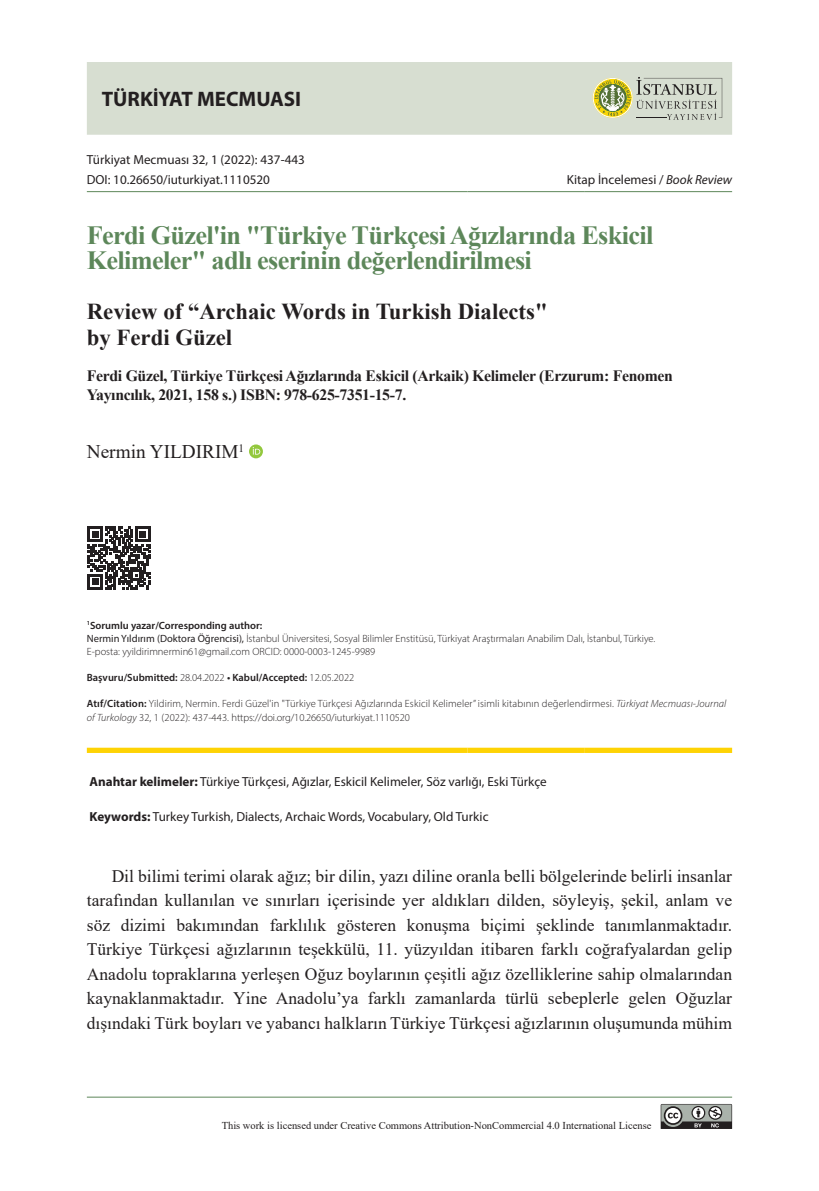
<style>
.page{position:relative;width:819px;height:1191px;background:#fff}
.page>*{position:absolute;margin:0;border:0;box-sizing:border-box;transform-origin:0 0}
.Baslik_1{font:700 26.25px/24.5px "Times New Roman";letter-spacing:-.025em;color:#5d875a}
.Baslik_2{font:700 22.75px "Times New Roman";color:#231f20}
.t1{font:700 21px "Myriad Pro";color:#231f20}
.Yazar{font:19.25px "Times New Roman";color:#231f20}
.Ana_metin{font:17.5px/24.5px "Times New Roman";color:#231f20;text-align:justify}
.Baslik_2-2{font:700 15.75px/19.2px "Times New Roman";letter-spacing:-.02em;color:#231f20}
.t2{font:13.12px "Myriad Pro";color:#231f20}
.t3{font:300 10.5px/13.1px "Myriad Pro";color:#231f20}
.t4{font:600 10.5px "Myriad Pro";color:#231f20}
.t5{font:10.5px "Times New Roman";color:#231f20}
.s1{font-style:italic}
.s2{font-weight:400}
.s3{font-weight:300}
.s4{font-weight:600}
.s5{font-weight:700}
</style>
<div class="page">
<div style="left:87px;top:62px;width:645px;height:73px;background:#d7ded1"></div>
<hr style="left:87px;top:191px;width:380px;height:1px;background:#5d875a">
<hr style="left:467px;top:191px;width:117px;height:1px;background:#5d875a">
<hr style="left:584px;top:191px;width:148px;height:1px;background:#5d875a">
<div style="left:87px;top:747px;width:380px;height:6px;background:#fed304"></div>
<div style="left:467px;top:747px;width:117px;height:6px;background:#fed304"></div>
<div style="left:584px;top:747px;width:148px;height:6px;background:#fed304"></div>
<svg style="left:592px;top:77px;width:130px;height:43px;background:#bfc3a5"></svg>
<svg style="left:249px;top:444px;width:14px;height:14px"></svg>
<svg style="left:253px;top:447px;width:7px;height:7px"></svg>
<svg style="left:88px;top:527px;width:62px;height:62px"></svg>
<hr style="left:87px;top:1096px;width:645px;height:1px;background:#5d875a">
<svg style="left:660px;top:1104px;width:72px;height:25px;background:#818280"></svg>
<p class="t1" style="left:102px;top:85px;width:201px">TÜRKİYAT MECMUASI</p>
<p class="t2" style="left:87px;top:152px;width:219px">Türkiyat Mecmuası 32, 1 (2022): 437-443</p>
<p class="t2" style="left:87px;top:172px;width:185px">DOI: 10.26650/iuturkiyat.1110520</p>
<p class="t2" style="left:566px;top:172px;width:167px">Kitap İncelemesi / <span class="s1">Book Review</span></p>
<p class="Baslik_1" style="left:87px;top:222px;width:568px">Ferdi Güzel'in "Türkiye Türkçesi Ağızlarında Eskicil<br>Kelimeler" adlı eserinin değerlendirilmesi</p>
<p class="Baslik_2" style="left:87px;top:295px;width:462px">Review of “Archaic Words in Turkish Dialects"</p>
<p class="Baslik_2" style="left:87px;top:321px;width:147px">by Ferdi Güzel</p>
<p class="Baslik_2-2" style="left:87px;top:365px;width:587px">Ferdi Güzel, Türkiye Türkçesi Ağızlarında Eskicil (Arkaik) Kelimeler (Erzurum: Fenomen<br>Yayıncılık, 2021, 158 s.) ISBN: 978-625-7351-15-7.</p>
<p class="Yazar" style="left:87px;top:438px;width:159px">Nermin YILDIRIM<sup>1</sup></p>
<p class="t4" style="left:87px;top:618px;width:177px"><sup>1</sup>Sorumlu yazar/Corresponding author:</p>
<p class="t3" style="left:87px;top:631px;width:570px"><span class="s2">Nermin Yıldırım (Doktora Öğrencisi),</span> İstanbul Üniversitesi, Sosyal Bilimler Enstitüsü, Türkiyat Araştırmaları Anabilim Dalı, İstanbul, Türkiye.<br>E-posta: yyildirimnermin61@gmail.com ORCID: 0000-0003-1245-9989</p>
<p class="t4" style="left:87px;top:671px;width:269px">Başvuru/Submitted: <span class="s3">28.04.2022</span> • Kabul/Accepted: <span class="s3">12.05.2022</span></p>
<p class="t3" style="left:87px;top:697px;width:641px"><span class="s4">Atıf/Citation:</span> Yildirim, Nermin. Ferdi Güzel'in "Türkiye Türkçesi Ağızlarında Eskicil Kelimeler” isimli kitabının değerlendirmesi. <span class="s1">Türkiyat Mecmuası-Journal of Turkology</span> 32, 1 (2022): 437-443. https://doi.org/10.26650/iuturkiyat.1110520</p>
<p class="t2" style="left:89px;top:773px;width:459px"><span class="s5">Anahtar kelimeler:</span> Türkiye Türkçesi, Ağızlar, Eskicil Kelimeler, Söz varlığı, Eski Türkçe</p>
<p class="t2" style="left:89px;top:808px;width:400px"><span class="s5">Keywords:</span> Turkey Turkish, Dialects, Archaic Words, Vocabulary, Old Turkic</p>
<p class="Ana_metin" style="left:87px;top:863px;width:646px;text-indent:25px">Dil bilimi terimi olarak ağız; bir dilin, yazı diline oranla belli bölgelerinde belirli insanlar tarafından kullanılan ve sınırları içerisinde yer aldıkları dilden, söyleyiş, şekil, anlam ve söz dizimi bakımından farklılık gösteren konuşma biçimi şeklinde tanımlanmaktadır.<br>Türkiye Türkçesi ağızlarının teşekkülü, 11. yüzyıldan itibaren farklı coğrafyalardan gelip Anadolu topraklarına yerleşen Oğuz boylarının çeşitli ağız özelliklerine sahip olmalarından kaynaklanmaktadır. Yine Anadolu’ya farklı zamanlarda türlü sebeplerle gelen Oğuzlar dışındaki Türk boyları ve yabancı halkların Türkiye Türkçesi ağızlarının oluşumunda mühim</p>
<p class="t5" style="left:222px;top:1118px;width:431px">This work is licensed under Creative Commons Attribution-NonCommercial 4.0 International License</p>
</div>
